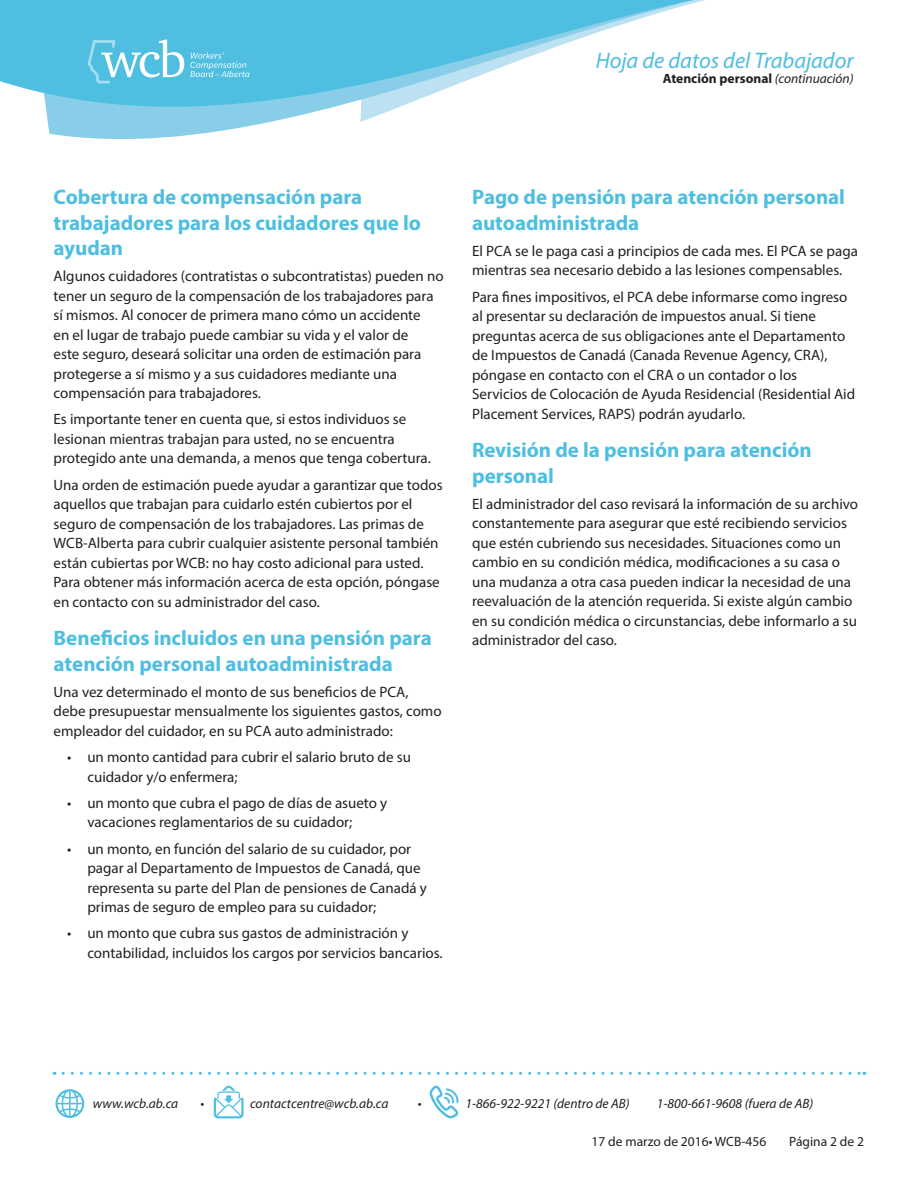
<style>
.page{position:relative;width:918px;height:1188px;background:#fff}
.page>*{position:absolute;margin:0;border:0;box-sizing:border-box;transform-origin:0 0}
.t1{font:italic 22.5px "Myriad Pro";color:#4ebee1}
.Subtitle{font:700 21px/25.2px "Myriad Pro";color:#4ebee1}
.Body_Text{font:15px/19.5px "Myriad Pro";color:#231f20}
.t2{font:italic 13.5px "Myriad Pro";color:#231f20}
.t3{font:13.5px "Myriad Pro";color:#231f20}
.t4{font:700 13.5px "Myriad Pro";color:#231f20}
.s1{font-weight:400;font-style:italic}
</style>
<div class="page">
<svg style="left:63px;top:1072px;width:802px;height:3px"></svg>
<svg style="left:430px;top:1086px;width:29px;height:32px"></svg>
<svg style="left:214px;top:1086px;width:30px;height:32px"></svg>
<svg style="left:56px;top:1089px;width:28px;height:29px"></svg>
<svg style="left:0;top:0;width:705px;height:139px"></svg>
<svg style="left:190px;top:52px;width:59px;height:25px"></svg>
<svg style="left:53px;top:40px;width:131px;height:43px;background:#6bc8e5"></svg>
<h1 class="t1" style="left:596px;top:46px;width:259px">Hoja de datos del Trabajador</h1>
<p class="t4" style="left:663px;top:70px;width:192px">Atención personal <span class="s1">(continuación)</span></p>
<p class="Subtitle" style="left:54px;top:184px;width:369px">Cobertura de compensación para trabajadores para los cuidadores que lo ayudan</p>
<p class="Body_Text" style="left:54px;top:266px;width:391px">Algunos cuidadores (contratistas o subcontratistas) pueden no tener un seguro de la compensación de los trabajadores para sí mismos. Al conocer de primera mano cómo un accidente<br>en el lugar de trabajo puede cambiar su vida y el valor de<br>este seguro, deseará solicitar una orden de estimación para protegerse a sí mismo y a sus cuidadores mediante una compensación para trabajadores.</p>
<p class="Body_Text" style="left:54px;top:409px;width:379px">Es importante tener en cuenta que, si estos individuos se lesionan mientras trabajan para usted, no se encuentra protegido ante una demanda, a menos que tenga cobertura.</p>
<p class="Body_Text" style="left:54px;top:475px;width:391px">Una orden de estimación puede ayudar a garantizar que todos aquellos que trabajan para cuidarlo estén cubiertos por el seguro de compensación de los trabajadores. Las primas de WCB-Alberta para cubrir cualquier asistente personal también están cubiertas por WCB: no hay costo adicional para usted.<br>Para obtener más información acerca de esta opción, póngase en contacto con su administrador del caso.</p>
<p class="Subtitle" style="left:54px;top:625px;width:380px">Beneficios incluidos en una pensión para atención personal autoadministrada</p>
<p class="Body_Text" style="left:54px;top:682px;width:390px">Una vez determinado el monto de sus beneficios de PCA, debe presupuestar mensualmente los siguientes gastos, como empleador del cuidador, en su PCA auto administrado:</p>
<p class="Body_Text" style="left:87px;top:747px;width:325px;text-indent:-20px">• un monto cantidad para cubrir el salario bruto de su cuidador y/o enfermera;</p>
<p class="Body_Text" style="left:87px;top:793px;width:301px;text-indent:-20px">• un monto que cubra el pago de días de asueto y vacaciones reglamentarios de su cuidador;</p>
<p class="Body_Text" style="left:87px;top:839px;width:341px;text-indent:-20px">• un monto, en función del salario de su cuidador, por pagar al Departamento de Impuestos de Canadá, que representa su parte del Plan de pensiones de Canadá y primas de seguro de empleo para su cuidador;</p>
<p class="Body_Text" style="left:87px;top:923px;width:357px;text-indent:-20px">• un monto que cubra sus gastos de administración y contabilidad, incluidos los cargos por servicios bancarios.</p>
<p class="Subtitle" style="left:472px;top:184px;width:374px">Pago de pensión para atención personal autoadministrada</p>
<p class="Body_Text" style="left:472px;top:241px;width:387px">El PCA se le paga casi a principios de cada mes. El PCA se paga mientras sea necesario debido a las lesiones compensables.</p>
<p class="Body_Text" style="left:472px;top:287px;width:385px">Para fines impositivos, el PCA debe informarse como ingreso al presentar su declaración de impuestos anual. Si tiene preguntas acerca de sus obligaciones ante el Departamento de Impuestos de Canadá (Canada Revenue Agency, CRA), póngase en contacto con el CRA o un contador o los Servicios de Colocación de Ayuda Residencial (Residential Aid Placement Services, RAPS) podrán ayudarlo.</p>
<p class="Subtitle" style="left:472px;top:437px;width:341px">Revisión de la pensión para atención personal</p>
<p class="Body_Text" style="left:472px;top:494px;width:388px">El administrador del caso revisará la información de su archivo constantemente para asegurar que esté recibiendo servicios que estén cubriendo sus necesidades. Situaciones como un cambio en su condición médica, modificaciones a su casa o una mudanza a otra casa pueden indicar la necesidad de una reevaluación de la atención requerida. Si existe algún cambio en su condición médica o circunstancias, debe informarlo a su administrador del caso.</p>
<p class="t2" style="left:93px;top:1095px;width:87px">www.wcb.ab.ca</p>
<p class="t2" style="left:200px;top:1095px;width:5px">•</p>
<p class="t2" style="left:250px;top:1095px;width:140px">contactcentre@wcb.ab.ca</p>
<p class="t2" style="left:418px;top:1095px;width:5px">•</p>
<p class="t2" style="left:466px;top:1095px;width:166px">1-866-922-9221 (dentro de AB)</p>
<p class="t2" style="left:657px;top:1095px;width:158px">1-800-661-9608 (fuera de AB)</p>
<p class="t3" style="left:592px;top:1133px;width:176px">17 de marzo de 2016• WCB-456</p>
<p class="t3" style="left:789px;top:1133px;width:76px">Página 2 de 2</p>
</div>
